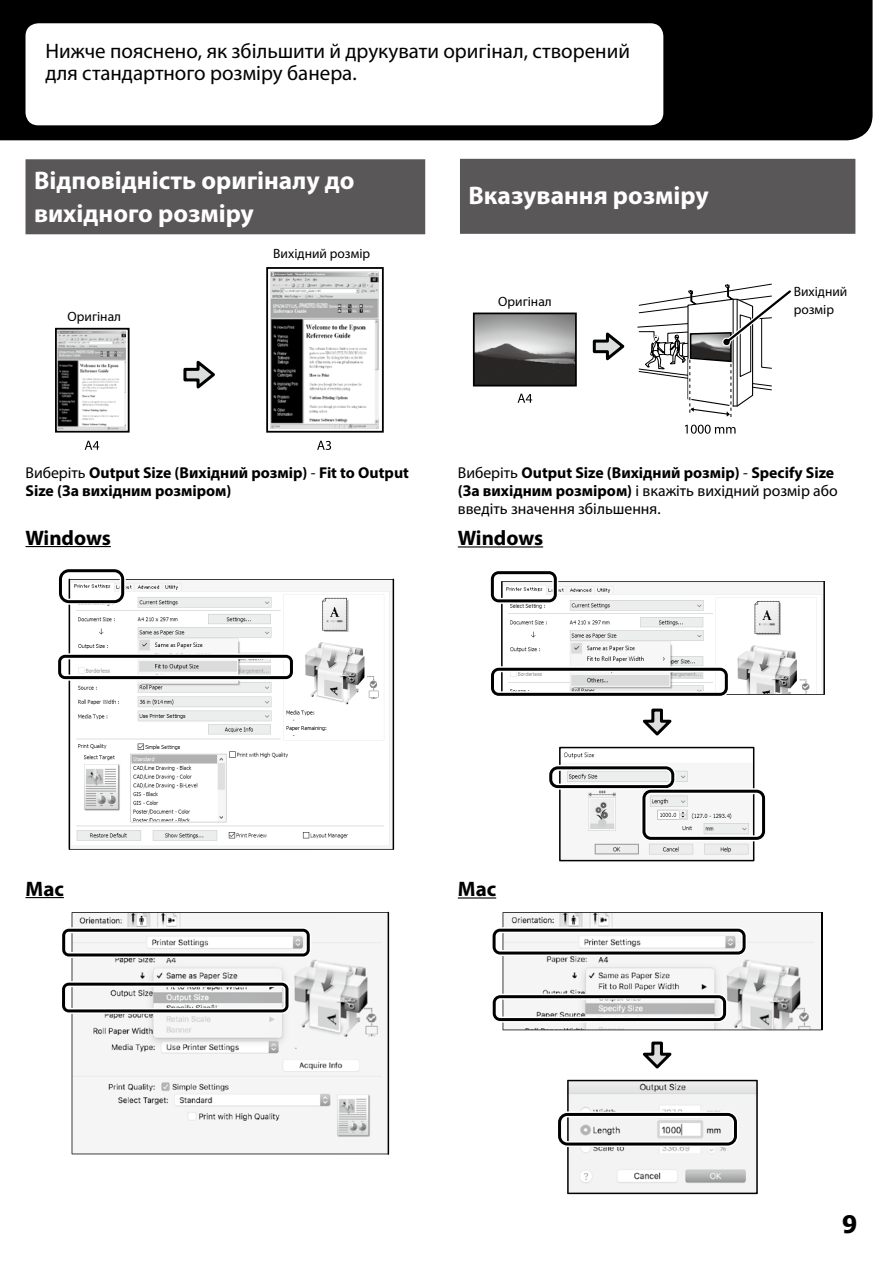
<style>
.page{position:relative;width:893px;height:1263px;background:#fff}
.page>*{position:absolute;margin:0;border:0;box-sizing:border-box;transform-origin:0 0}
.t1{font:700 25.5px/33px "Myriad Pro";color:#fff}
.t2{font:700 24px "Tahoma";color:#000}
.t3{font:21px/22.5px "Myriad Pro";color:#000}
.t4{font:700 21px "Myriad Pro";color:#000}
.t5{font:15.75px/18px "Myriad Pro";color:#000}
.t6{font:700 15.75px/18px "Myriad Pro";color:#000}
.t7{font:13.5px/18px "Myriad Pro";color:#000}
.s1{font-weight:400}
.s2{font-weight:700}
</style>
<div class="page">
<div style="left:0;top:0;width:873px;height:140px;background:#000"></div>
<div style="left:26px;top:23px;width:637px;height:102px;background:#fff;border-radius:13px"></div>
<div style="left:26px;top:159px;width:399px;height:75px;background:#595757"></div>
<hr style="left:26px;top:546px;width:85px;height:1px;background:#000">
<hr style="left:26px;top:897px;width:38px;height:1px;background:#000">
<img style="left:70px;top:580px;width:323px;height:269px">
<svg style="left:369px;top:681px;width:9px;height:7px"></svg>
<hr style="left:69px;top:579px;width:325px;height:1px;background:#000">
<hr style="left:69px;top:849px;width:325px;height:1px;background:#000">
<hr style="left:393px;top:579px;width:1px;height:271px;background:#000">
<hr style="left:69px;top:579px;width:1px;height:271px;background:#000">
<svg style="left:58px;top:653px;width:236px;height:28px"></svg>
<svg style="left:59px;top:569px;width:67px;height:36px"></svg>
<svg style="left:72px;top:912px;width:316px;height:242px;fill:#f5f5f6"></svg>
<hr style="left:388px;top:912px;width:1px;height:243px;background:#000">
<svg style="left:62px;top:981px;width:228px;height:33px"></svg>
<svg style="left:62px;top:927px;width:249px;height:31px"></svg>
<svg style="left:58px;top:429px;width:68px;height:1px"></svg>
<div style="left:55px;top:328px;width:75px;height:105px;border:2px solid #000"></div>
<img style="left:58px;top:331px;width:68px;height:98px">
<div style="left:266px;top:267px;width:118px;height:166px;border:2px solid #000"></div>
<img style="left:270px;top:271px;width:108px;height:157px">
<svg style="left:183px;top:360px;width:32px;height:29px"></svg>
<svg style="left:317px;top:441px;width:14px;height:9px"></svg>
<svg style="left:85px;top:441px;width:14px;height:9px"></svg>
<hr style="left:458px;top:546px;width:85px;height:1px;background:#000">
<hr style="left:458px;top:897px;width:38px;height:1px;background:#000">
<img style="left:508px;top:582px;width:315px;height:112px">
<svg style="left:802px;top:683px;width:7px;height:7px"></svg>
<hr style="left:501px;top:581px;width:324px;height:1px;background:#000">
<hr style="left:501px;top:694px;width:324px;height:1px;background:#000">
<hr style="left:823px;top:581px;width:2px;height:114px;background:#000">
<hr style="left:501px;top:581px;width:2px;height:114px;background:#000">
<svg style="left:491px;top:666px;width:238px;height:30px"></svg>
<svg style="left:490px;top:571px;width:68px;height:33px"></svg>
<svg style="left:642px;top:708px;width:30px;height:28px"></svg>
<img style="left:563px;top:752px;width:186px;height:103px">
<div style="left:559px;top:747px;width:195px;height:114px;border:2px solid #000"></div>
<div style="left:548px;top:765px;width:128px;height:25px;border:6px solid #fff;border-radius:7px"></div>
<div style="left:549px;top:766px;width:125px;height:22px;border:3px solid #000;border-radius:7px"></div>
<div style="left:641px;top:788px;width:125px;height:53px;border:6px solid #fff;border-radius:7px"></div>
<div style="left:642px;top:790px;width:123px;height:50px;border:3px solid #000;border-radius:7px"></div>
<hr style="left:822px;top:912px;width:1px;height:118px;background:#000">
<svg style="left:492px;top:912px;width:330px;height:118px"></svg>
<svg style="left:642px;top:1041px;width:30px;height:28px"></svg>
<svg style="left:558px;top:1080px;width:200px;height:114px"></svg>
<div style="left:460px;top:159px;width:395px;height:75px;background:#595757"></div>
<img style="left:476px;top:316px;width:98px;height:67px">
<div style="left:473px;top:313px;width:104px;height:73px;border:2px solid #000"></div>
<svg style="left:592px;top:332px;width:33px;height:29px"></svg>
<svg style="left:518px;top:394px;width:14px;height:9px"></svg>
<svg style="left:685px;top:425px;width:50px;height:9px"></svg>
<svg style="left:637px;top:284px;width:154px;height:133px"></svg>
<h3 class="t3" style="left:45px;top:39px;width:586px">Нижче пояснено, як збільшити й друкувати оригінал, створений для стандартного розміру банера.</h3>
<h1 class="t1" style="left:34px;top:163px;width:322px">Відповідність оригіналу до вихідного розміру</h1>
<p class="t7" style="left:68px;top:307px;width:55px">Оригінал</p>
<p class="t7" style="left:273px;top:245px;width:98px">Вихідний розмір</p>
<h1 class="t1" style="left:468px;top:178px;width:242px">Вказування розміру</h1>
<p class="t7" style="left:498px;top:293px;width:55px">Оригінал</p>
<p class="t7" style="left:794px;top:282px;width:55px">Вихідний розмір</p>
<p class="t6" style="left:26px;top:463px;width:385px"><span class="s1">Виберіть</span> Output Size (Вихідний розмір) <span class="s1">-</span> Fit to Output<br>Size (За вихідним розміром)</p>
<h3 class="t4" style="left:26px;top:524px;width:87px">Windows</h3>
<p class="t5" style="left:458px;top:463px;width:382px">Виберіть <span class="s2">Output Size (Вихідний розмір)</span> - <span class="s2">Specify Size (За вихідним розміром)</span> і вкажіть вихідний розмір або введіть значення збільшення.</p>
<h3 class="t4" style="left:458px;top:524px;width:87px">Windows</h3>
<h3 class="t4" style="left:26px;top:875px;width:40px">Mac</h3>
<h3 class="t4" style="left:458px;top:875px;width:40px">Mac</h3>
<h2 class="t2" style="left:842px;top:1207px;width:17px">9</h2>
</div>
